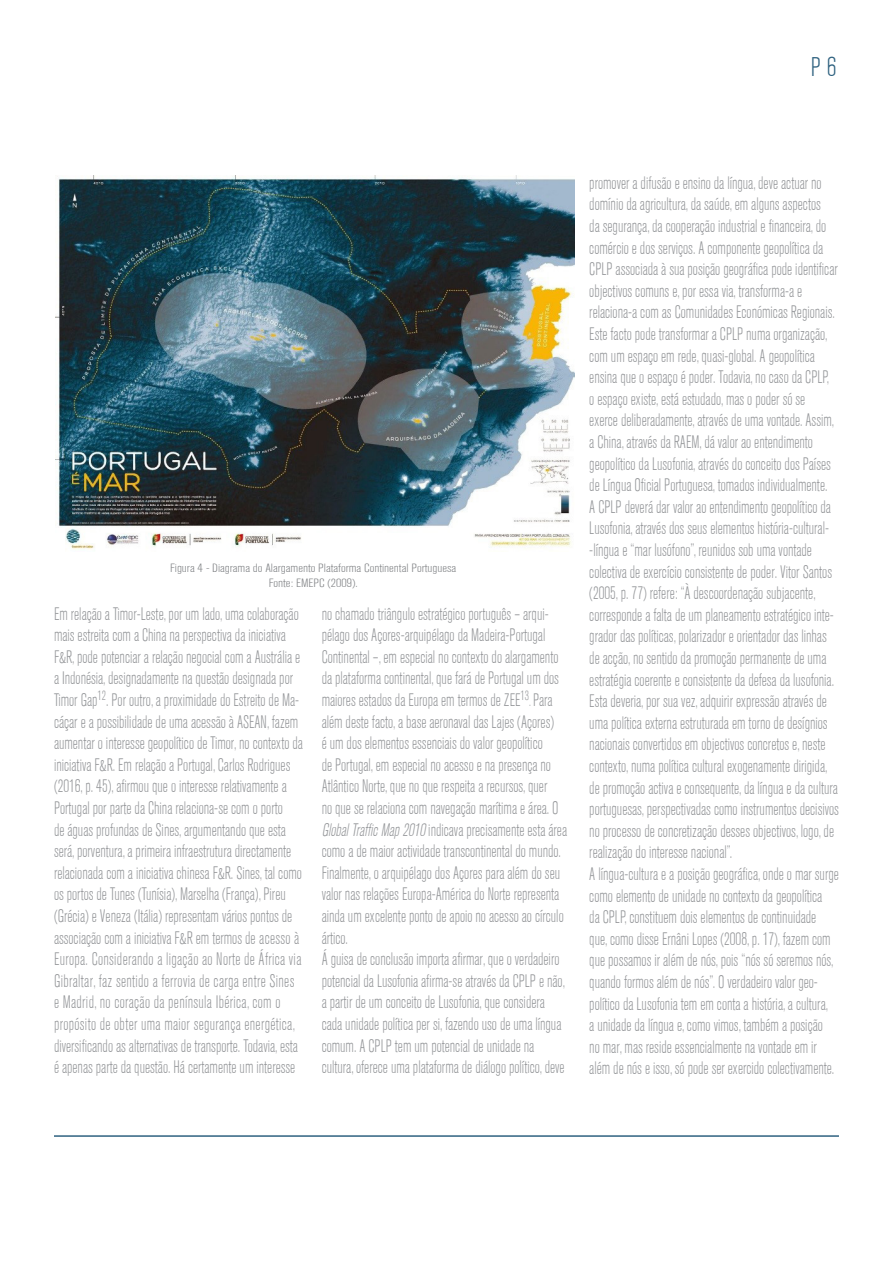
<style>
.page{position:relative;width:893px;height:1263px;background:#fff}
.page>*{position:absolute;margin:0;border:0;box-sizing:border-box;transform-origin:0 0}
.t1{font:300 condensed 26.85px "Akzidenz Grotesk BQ";color:#2e617f}
.t2{font:300 condensed 18px/21.6px "Akzidenz Grotesk BQ";color:#939598;scale:.9 1}
.t3{font:300 condensed 12px "Akzidenz Grotesk BQ";color:#7f8184;scale:1.25 1}
.s1{font-style:italic}
.s2{font-size:13.5px}
</style>
<div class="page">
<hr style="left:54px;top:1135px;width:785px;height:2px;background:#2e617f">
<img style="left:56px;top:176px;width:518px;height:374px">
<h1 class="t1" style="left:811px;top:53px;width:27px">P6</h1>
<p class="t3" style="left:170px;top:562px;width:230px">Figura 4 <span class="s1">-</span>Diagrama do Alargamento Plataforma Continental Portuguesa</p>
<p class="t3" style="left:269px;top:576px;width:73px">Fonte: EMEPC (2009).</p>
<p class="t2" style="left:54px;top:603px;width:278px">Em relação a Timor-Leste, por um lado, uma colaboração mais estreita com a China na perspectiva da iniciativa F&amp;R, pode potenciar a relação negocial com a Austrália e a Indonésia, designadamente na questão designada por Timor Gap<sup>12</sup>. Por outro, a proximidade do Estreito de Ma&shy;cáçar e a possibilidade de uma acessão à ASEAN, fazem aumentar o interesse geopolítico de Timor, no contexto da iniciativa F&amp;R. Em relação a Portugal, Carlos Rodrigues (2016, p. 45), afirmou que o interesse relativamente a Portugal por parte da China relaciona-se com o porto<br>de águas profundas de Sines, argumentando que esta será, porventura, a primeira infraestrutura directamente relacionada com a iniciativa chinesa F&amp;R. Sines, tal como os portos de Tunes (Tunísia), Marselha (França), Pireu (Grécia) e Veneza (Itália) representam vários pontos de associação com a iniciativa F&amp;R em termos de acesso à Europa. Considerando a ligação ao Norte de África via Gibraltar, faz sentido a ferrovia de carga entre Sines e Madrid, no coração da península Ibérica, com o propósito de obter uma maior segurança energética, diversificando as alternativas de transporte. Todavia, esta é apenas parte da questão. Há certamente um interesse</p>
<p class="t2" style="left:322px;top:603px;width:274px">no chamado triângulo estratégico português – arqui&shy;pélago dos Açores-arquipélago da Madeira-Portugal Continental –, em especial no contexto do alargamento da plataforma continental, que fará de Portugal um dos maiores estados da Europa em termos de ZEE<sup>13</sup><span class="s2">.</span> Para além deste facto, a base aeronaval das Lajes (Açores)<br>é um dos elementos essenciais do valor geopolítico<br>de Portugal, em especial no acesso e na presença no Atlântico Norte, que no que respeita a recursos, quer<br>no que se relaciona com navegação marítima e área. O <span class="s1">GlobalTrafficMap2010</span>indicava precisamente esta área como a de maior actividade transcontinental do mundo.<br>Finalmente, o arquipélago dos Açores para além do seu valor nas relações Europa-América do Norte representa ainda um excelente ponto de apoio no acesso ao círculo ártico.</p>
<p class="t2" style="left:322px;top:949px;width:272px">Á guisa de conclusão importa afirmar, que o verdadeiro potencial da Lusofonia afirma-se através da CPLP e não, a partir de um conceito de Lusofonia, que considera cada unidade política per si, fazendo uso de uma língua comum. A CPLP tem um potencial de unidade na cultura, oferece uma plataforma de diálogo político, deve</p>
<p class="t2" style="left:589px;top:172px;width:279px">promover a difusão e ensino da língua, deve actuar no domínio da agricultura, da saúde, em alguns aspectos<br>da segurança, da cooperação industrial e financeira, do comércio e dos serviços. A componente geopolítica da CPLP associada à sua posição geográfica pode identificar objectivos comuns e, por essa via, transforma-a e relaciona-a com as Comunidades Económicas Regionais.<br>Este facto pode transformar a CPLP numa organização, com um espaço em rede, quasi-global. A geopolítica ensina que o espaço é poder. Todavia, no caso da CPLP,<br>o espaço existe, está estudado, mas o poder só se<br>exerce deliberadamente, através de uma vontade. Assim, a China, através da RAEM, dá valor ao entendimento geopolítico da Lusofonia, através do conceito dos Países de Língua Oficial Portuguesa, tomados individualmente.<br>A CPLP deverá dar valor ao entendimento geopolítico da Lusofonia, através dos seus elementos história-cultural--língua e “mar lusófono”, reunidos sob uma vontade colectiva de exercício consistente de poder. Vitor Santos (2005, p. 77) refere: “À descoordenação subjacente, corresponde a falta de um planeamento estratégico inte&shy;grador das políticas, polarizador e orientador das linhas de acção, no sentido da promoção permanente de uma estratégia coerente e consistente da defesa da lusofonia.<br>Esta deveria, por sua vez, adquirir expressão através de uma política externa estruturada em torno de desígnios nacionais convertidos em objectivos concretos e, neste contexto, numa política cultural exogenamente dirigida, de promoção activa e consequente, da língua e da cultura portuguesas, perspectivadas como instrumentos decisivos no processo de concretização desses objectivos, logo, de realização do interesse nacional”.</p>
<p class="t2" style="left:589px;top:863px;width:279px">A língua-cultura e a posição geográfica, onde o mar surge como elemento de unidade no contexto da geopolítica<br>da CPLP, constituem dois elementos de continuidade que, como disse Ernâni Lopes (2008, p. 17), fazem com que possamos ir além de nós, pois “nós só seremos nós, quando formos além de nós”. O verdadeiro valor geo&shy;político da Lusofonia tem em conta a história, a cultura,<br>a unidade da língua e, como vimos, também a posição<br>no mar, mas reside essencialmente na vontade em ir além de nós e isso, só pode ser exercido colectivamente.</p>
</div>
